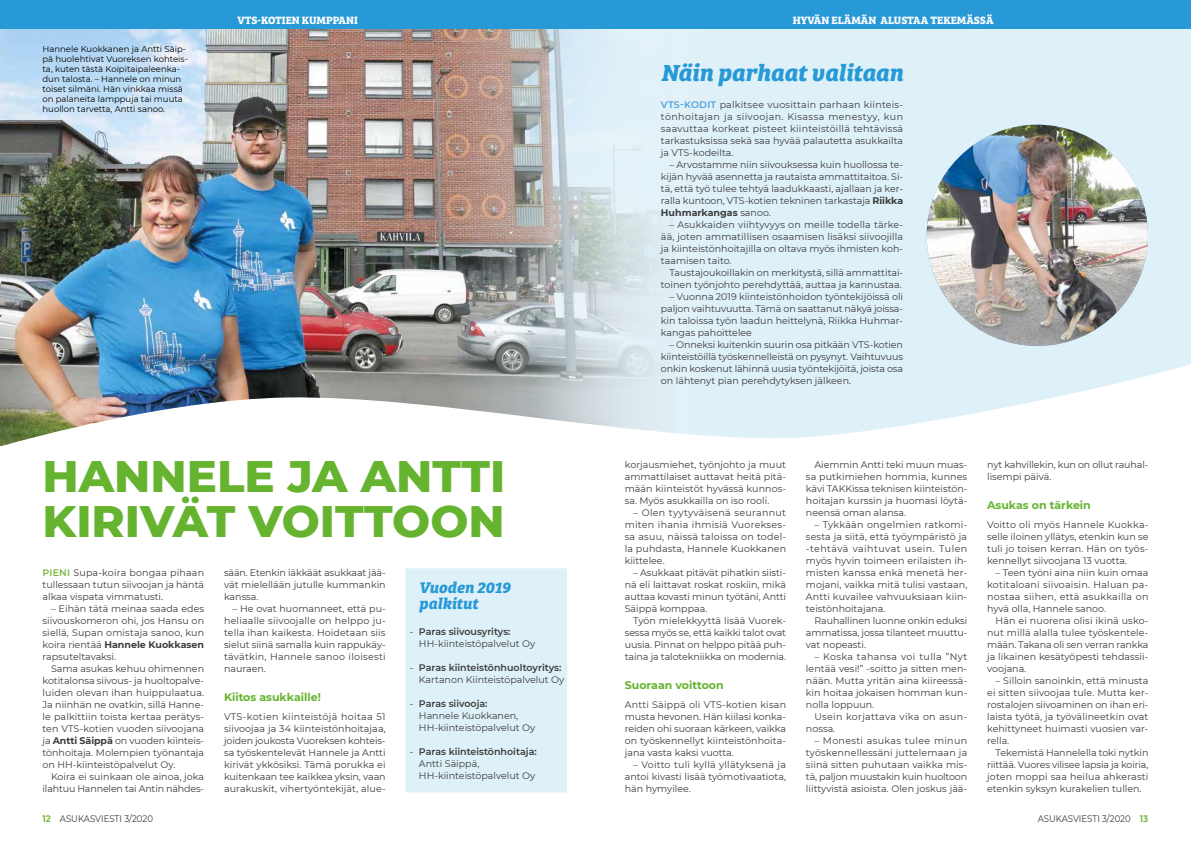
<style>
.page{position:relative;width:1191px;height:842px;background:#fff}
.page>*{position:absolute;margin:0;border:0;box-sizing:border-box;transform-origin:0 0}
.t1{font:800 45px/45px "Montserrat";color:#65b32e}
.t2{font:italic 700 24px "Bree Serif";letter-spacing:-.005em;color:#2699d6}
.t3{font:italic 700 16px/16px "Bree Serif";color:#2699d6}
.t4{font:700 11px "Montserrat";color:#65b32e}
.t5{font:700 11px "Bree Serif";color:#fff}
.t6{font:9.5px/12px "Montserrat";color:#3c3c3b;text-align:justify}
.t7{font:9.5px "Montserrat";color:#3c3c3b;scale:.9 1}
.t8{font:9.5px/12px "Montserrat";letter-spacing:.03em;color:#3c3c3b}
.t9{font:8.5px/10px "Montserrat";color:#000}
.s1{font-weight:600;color:#4ea2da}
.s2{font-weight:700}
.s3{font-weight:600;color:#7aba42}
.s4{font-weight:600}
.s5{font-weight:700;color:#7aba42}
</style>
<div class="page">
<img style="left:0;top:29px;width:440px;height:322px">
<svg style="left:440px;top:29px;width:751px;height:322px;background:#d4dfe4"></svg>
<img style="left:0;top:351px;width:1191px;height:95px">
<div style="left:405px;top:568px;width:162px;height:224px;background:#def0f8;border:1px solid #def0f8"></div>
<div style="left:0;top:0;width:1191px;height:29px;background:#2699d6"></div>
<img style="left:926px;top:125px;width:222px;height:221px;border-radius:111px">
<p class="t9" style="left:43px;top:44px;width:147px">Hannele Kuokkanen ja Antti Säip&shy;pä huolehtivat Vuoreksen kohteis&shy;ta, kuten tästä Koipitaipaleenka&shy;dun talosta. – Hannele on minun toiset silmäni. Hän vinkkaa missä on palaneita lamppuja tai muuta huollon tarvetta, Antti sanoo.</p>
<p class="t5" style="left:238px;top:11px;width:122px">VTS-KOTIEN KUMPPANI</p>
<p class="t5" style="left:793px;top:11px;width:202px">HYVÄN ELÄMÄN ALUSTAA TEKEMÄSSÄ</p>
<h2 class="t2" style="left:661px;top:53px;width:244px">Näin parhaat valitaan</h2>
<p class="t6" style="left:661px;top:98px;width:244px"><span class="s1">VTS-KODIT</span> palkitsee vuosittain parhaan kiinteis&shy;tönhoitajan ja siivoojan. Kisassa menestyy, kun saavuttaa korkeat pisteet kiinteistöillä tehtävissä tarkastuksissa sekä saa hyvää palautetta asukkailta ja VTS-kodeilta.</p>
<p class="t6" style="left:661px;top:158px;width:244px;text-indent:9px">– Arvostamme niin siivouksessa kuin huollossa te&shy;kijän hyvää asennetta ja rautaista ammattitaitoa. Si&shy;tä, että työ tulee tehtyä laadukkaasti, ajallaan ja ker&shy;ralla kuntoon, VTS-kotien tekninen tarkastaja <span class="s2">Riikka Huhmarkangas</span> sanoo.</p>
<p class="t6" style="left:661px;top:218px;width:244px;text-indent:9px">– Asukkaiden viihtyvyys on meille todella tärke&shy;ää, joten ammatillisen osaamisen lisäksi siivoojilla ja kiinteistönhoitajilla on oltava myös ihmisten koh&shy;taamisen taito.</p>
<p class="t6" style="left:661px;top:266px;width:244px;text-align:right">Taustajoukoillakin on merkitystä, sillä ammattitai&shy;toinen työnjohto perehdyttää, auttaa ja kannustaa.</p>
<p class="t6" style="left:661px;top:290px;width:244px;text-indent:9px">– Vuonna 2019 kiinteistönhoidon työntekijöissä oli paljon vaihtuvuutta. Tämä on saattanut näkyä joissa&shy;kin taloissa työn laadun heittelynä, Riikka Huhmar&shy;kangas pahoittelee</p>
<p class="t6" style="left:661px;top:338px;width:244px;text-indent:9px">– Onneksi kuitenkin suurin osa pitkään VTS-kotien kiinteistöillä työskennelleistä on pysynyt. Vaihtuvuus onkin koskenut lähinnä uusia työntekijöitä, joista osa on lähtenyt pian perehdytyksen jälkeen.</p>
<h1 class="t1" style="left:43px;top:451px;width:464px">HANNELE JA ANTTI<br>KIRIVÄT VOITTOON</h1>
<p class="t6" style="left:43px;top:566px;width:163px"><span class="s3">PIENI</span> Supa-koira bongaa pihaan tullessaan tutun siivoojan ja häntä alkaa vispata vimmatusti.</p>
<p class="t6" style="left:43px;top:602px;width:163px;text-indent:9px">– Eihän tätä meinaa saada edes siivouskomeron ohi, jos Hansu on siellä, Supan omistaja sanoo, kun koira rientää <span class="s2">Hannele Kuokkasen </span>rapsuteltavaksi.</p>
<p class="t6" style="left:43px;top:662px;width:163px;text-indent:9px">Sama asukas kehuu ohimennen kotitalonsa siivous- ja huoltopalve&shy;luiden olevan ihan huippulaatua.<br>Ja niinhän ne ovatkin, sillä Hanne&shy;le palkittiin toista kertaa perätys&shy;ten VTS-kotien vuoden siivoojana ja <span class="s2">Antti Säippä</span> on vuoden kiinteis&shy;tönhoitaja. Molempien työnantaja on HH-kiinteistöpalvelut Oy.</p>
<p class="t6" style="left:43px;top:770px;width:163px;text-align:right">Koira ei suinkaan ole ainoa, joka ilahtuu Hannelen tai Antin nähdes-</p>
<p class="t6" style="left:224px;top:566px;width:163px">sään. Etenkin iäkkäät asukkaat jää&shy;vät mielellään jutulle kummankin kanssa.</p>
<p class="t6" style="left:224px;top:602px;width:163px;text-indent:9px">– He ovat huomanneet, että pu&shy;heliaalle siivoojalle on helppo ju&shy;tella ihan kaikesta. Hoidetaan siis sielut siinä samalla kuin rappukäy&shy;tävätkin, Hannele sanoo iloisesti nauraen.</p>
<p class="t4" style="left:224px;top:689px;width:98px">Kiitos asukkaille!</p>
<p class="t6" style="left:224px;top:710px;width:163px">VTS-kotien kiinteistöjä hoitaa 51 siivoojaa ja 34 kiinteistönhoitajaa, joiden joukosta Vuoreksen kohteis&shy;sa työskentelevät Hannele ja Antti kirivät ykkösiksi. Tämä porukka ei kuitenkaan tee kaikkea yksin, vaan aurakuskit, vihertyöntekijät, alue-</p>
<h3 class="t3" style="left:419px;top:578px;width:93px">Vuoden 2019 palkitut</h3>
<p class="t6" style="left:419px;top:625px;width:118px;text-indent:-9px">- <span class="s4">Paras siivousyritys:<br></span>HH-kiinteistöpalvelut Oy</p>
<p class="t6" style="left:419px;top:661px;width:147px;text-indent:-9px">- <span class="s4">Paras kiinteistönhuoltoyritys:<br></span>Kartanon Kiinteistöpalvelut Oy</p>
<p class="t6" style="left:419px;top:697px;width:118px;text-align:left;text-indent:-9px">- <span class="s4">Paras siivooja:<br></span>Hannele Kuokkanen,<br>HH-kiinteistöpalvelut Oy</p>
<p class="t6" style="left:419px;top:745px;width:119px;text-align:left;text-indent:-9px">- <span class="s4">Paras kiinteistönhoitaja:<br></span>Antti Säippä,<br>HH-kiinteistöpalvelut Oy</p>
<p class="t6" style="left:625px;top:458px;width:163px">korjausmiehet, työnjohto ja muut ammattilaiset auttavat heitä pitä&shy;mään kiinteistöt hyvässä kunnos&shy;sa. Myös asukkailla on iso rooli.</p>
<p class="t6" style="left:625px;top:506px;width:163px;text-indent:9px">– Olen tyytyväisenä seurannut miten ihania ihmisiä Vuorekses&shy;sa asuu, näissä taloissa on todel&shy;la puhdasta, Hannele Kuokkanen kiittelee.</p>
<p class="t6" style="left:625px;top:566px;width:163px;text-indent:9px">– Asukkaat pitävät pihatkin siisti&shy;nä eli laittavat roskat roskiin, mikä auttaa kovasti minun työtäni, Antti Säippä komppaa.</p>
<p class="t6" style="left:625px;top:614px;width:163px;text-indent:9px">Työn mielekkyyttä lisää Vuorek&shy;sessa myös se, että kaikki talot ovat uusia. Pinnat on helppo pitää puh&shy;taina ja talotekniikka on modernia.</p>
<p class="t4" style="left:625px;top:677px;width:100px">Suoraan voittoon</p>
<p class="t6" style="left:625px;top:698px;width:163px">Antti Säippä oli VTS-kotien kisan musta hevonen. Hän kiilasi konka&shy;reiden ohi suoraan kärkeen, vaikka on työskennellyt kiinteistönhoita&shy;jana vasta kaksi vuotta.</p>
<p class="t6" style="left:625px;top:758px;width:163px;text-indent:9px">– Voitto tuli kyllä yllätyksenä ja antoi kivasti lisää työmotivaatiota, hän hymyilee.</p>
<p class="t6" style="left:806px;top:458px;width:163px;text-indent:9px">Aiemmin Antti teki muun muas&shy;sa putkimiehen hommia, kunnes kävi TAKKissa teknisen kiinteistön&shy;hoitajan kurssin ja huomasi löytä&shy;neensä oman alansa.</p>
<p class="t6" style="left:806px;top:518px;width:163px;text-indent:9px">– Tykkään ongelmien ratkomi&shy;sesta ja siitä, että työympäristö ja -tehtävä vaihtuvat usein. Tulen myös hyvin toimeen erilaisten ih&shy;misten kanssa enkä menetä her&shy;mojani, vaikka mitä tulisi vastaan, Antti kuvailee vahvuuksiaan kiin&shy;teistönhoitajana.</p>
<p class="t6" style="left:806px;top:614px;width:163px;text-indent:9px">Rauhallinen luonne onkin eduksi ammatissa, jossa tilanteet muuttu&shy;vat nopeasti.</p>
<p class="t6" style="left:806px;top:650px;width:163px;text-indent:9px">– Koska tahansa voi tulla ”Nyt lentää vesi!” -soitto ja sitten men&shy;nään. Mutta yritän aina kiireessä&shy;kin hoitaa jokaisen homman kun&shy;nolla loppuun.</p>
<p class="t8" style="left:806px;top:710px;width:163px;text-indent:9px">Usein korjattava vika on asun&shy;nossa.</p>
<p class="t6" style="left:806px;top:734px;width:163px;text-indent:9px">– Monesti asukas tulee minun työskennellessäni juttelemaan ja siinä sitten puhutaan vaikka mis&shy;tä, paljon muustakin kuin huoltoon liittyvistä asioista. Olen joskus jää-</p>
<p class="t6" style="left:987px;top:458px;width:163px">nyt kahvillekin, kun on ollut rauhal&shy;lisempi päivä.</p>
<p class="t4" style="left:987px;top:497px;width:105px">Asukas on tärkein</p>
<p class="t6" style="left:987px;top:518px;width:163px">Voitto oli myös Hannele Kuokka&shy;selle iloinen yllätys, etenkin kun se tuli jo toisen kerran. Hän on työs&shy;kennellyt siivoojana 13 vuotta.</p>
<p class="t6" style="left:987px;top:566px;width:163px;text-indent:9px">– Teen työni aina niin kuin omaa kotitaloani siivoaisin. Haluan pa&shy;nostaa siihen, että asukkailla on hyvä olla, Hannele sanoo.</p>
<p class="t6" style="left:987px;top:614px;width:163px;text-indent:9px">Hän ei nuorena olisi ikinä usko&shy;nut millä alalla tulee työskentele&shy;mään. Takana oli sen verran rankka ja likainen kesätyöpesti tehdassii&shy;voojana.</p>
<p class="t6" style="left:987px;top:674px;width:163px;text-indent:9px">– Silloin sanoinkin, että minusta ei sitten siivoojaa tule. Mutta ker&shy;rostalojen siivoaminen on ihan eri&shy;laista työtä, ja työvälineetkin ovat kehittyneet huimasti vuosien var&shy;rella.</p>
<p class="t6" style="left:987px;top:746px;width:163px;text-indent:9px">Tekemistä Hannelella toki nytkin riittää. Vuores vilisee lapsia ja koiria, joten moppi saa heilua ahkerasti etenkin syksyn kurakelien tullen.</p>
<p class="t7" style="left:43px;top:812px;width:124px"><span class="s5">12</span> ASUKASVIESTI 3/2020</p>
<p class="t7" style="left:1037px;top:812px;width:124px">ASUKASVIESTI 3/2020 <span class="s5">13</span></p>
</div>
